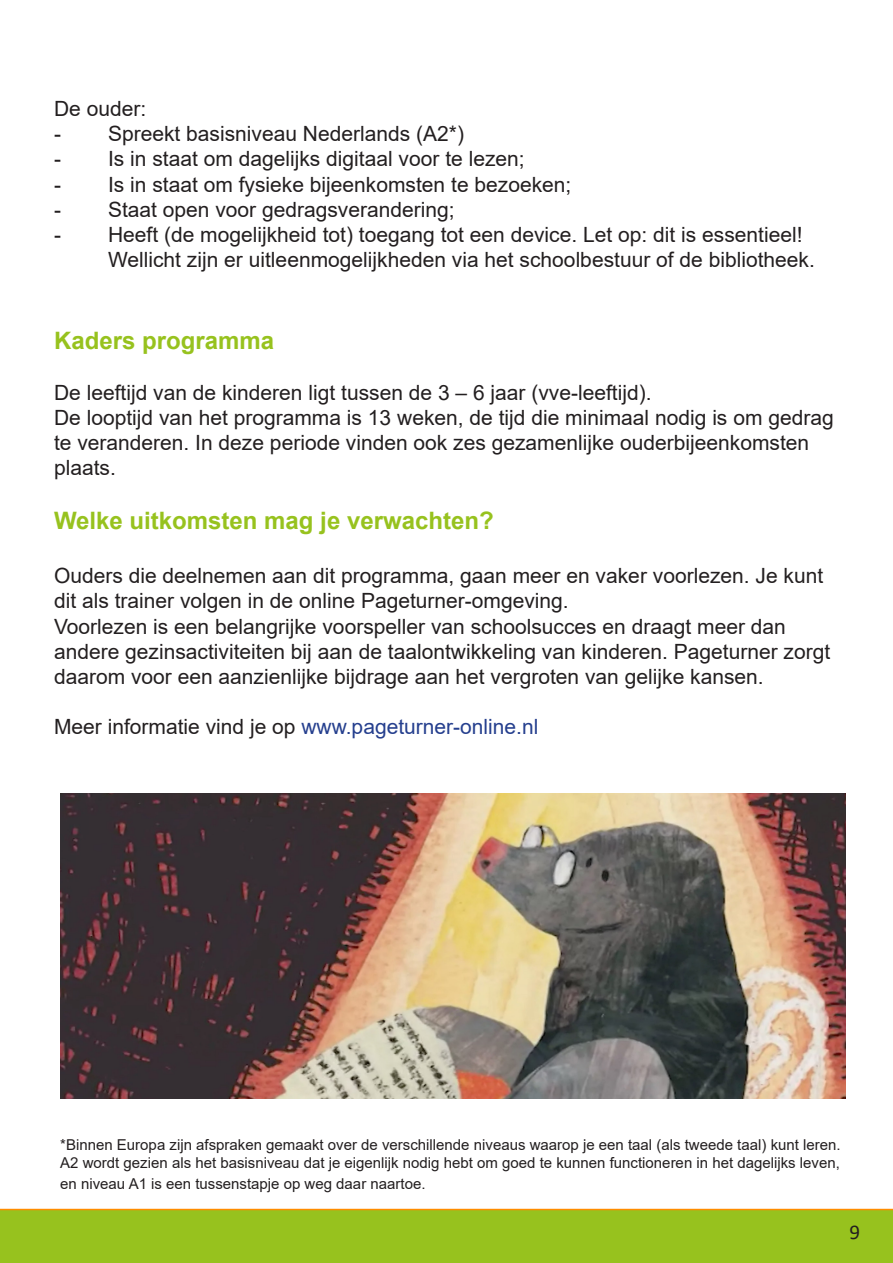
<style>
.page{position:relative;width:893px;height:1263px;background:#fff}
.page>*{position:absolute;margin:0;border:0;box-sizing:border-box;transform-origin:0 0}
.t1{font:700 24px "Arial";color:#97c21e}
.t2{font:21px/25.2px "Arial";color:#231f20}
.t3{font:21px "Arial";color:#253f8e}
.t4{font:21px "Calibri";color:#231f20}
.t5{font:15px/18px "Arial";color:#231f20}
.s1{color:#231f20}
</style>
<div class="page">
<div style="left:0;top:1209px;width:893px;height:54px;background:#97c21e"></div>
<img style="left:60px;top:793px;width:785px;height:305px">
<p class="t2" style="left:54px;top:96px;width:94px">De ouder:</p>
<p class="t2" style="left:54px;top:121px;width:411px">- Spreekt basisniveau Nederlands (A2*)</p>
<p class="t2" style="left:54px;top:146px;width:472px">- Is in staat om dagelijks digitaal voor te lezen;</p>
<p class="t2" style="left:54px;top:172px;width:519px">- Is in staat om fysieke bijeenkomsten te bezoeken;</p>
<p class="t2" style="left:54px;top:197px;width:402px">- Staat open voor gedragsverandering;</p>
<p class="t2" style="left:108px;top:222px;width:708px;text-indent:-54px">- Heeft (de mogelijkheid tot) toegang tot een device. Let op: dit is essentieel!<br>Wellicht zijn er uitleenmogelijkheden via het schoolbestuur of de bibliotheek.</p>
<p class="t1" style="left:54px;top:324px;width:222px">Kaders programma</p>
<p class="t2" style="left:54px;top:379px;width:599px">De leeftijd van de kinderen ligt tussen de 3 – 6 jaar (vve-leeftijd).</p>
<p class="t2" style="left:54px;top:405px;width:781px">De looptijd van het programma is 13 weken, de tijd die minimaal nodig is om gedrag te veranderen. In deze periode vinden ook zes gezamenlijke ouderbijeenkomsten plaats.</p>
<p class="t1" style="left:54px;top:504px;width:441px">Welke uitkomsten mag je verwachten?</p>
<p class="t2" style="left:54px;top:563px;width:771px">Ouders die deelnemen aan dit programma, gaan meer en vaker voorlezen. Je kunt dit als trainer volgen in de online Pageturner-omgeving.</p>
<p class="t2" style="left:54px;top:613px;width:778px">Voorlezen is een belangrijke voorspeller van schoolsucces en draagt meer dan andere gezinsactiviteiten bij aan de taalontwikkeling van kinderen. Pageturner zorgt daarom voor een aanzienlijke bijdrage aan het vergroten van gelijke kansen.</p>
<p class="t3" style="left:54px;top:712px;width:486px"><span class="s1">Meer informatie vind je op</span> www.pageturner-online.nl</p>
<p class="t5" style="left:60px;top:1135px;width:782px">*Binnen Europa zijn afspraken gemaakt over de verschillende niveaus waarop je een taal (als tweede taal) kunt leren.<br>A2 wordt gezien als het basisniveau dat je eigenlijk nodig hebt om goed te kunnen functioneren in het dagelijks leven,</p>
<p class="t5" style="left:60px;top:1175px;width:367px">en niveau A1 is een tussenstapje op weg daar naartoe.</p>
<p class="t4" style="left:849px;top:1217px;width:12px">9</p>
</div>
